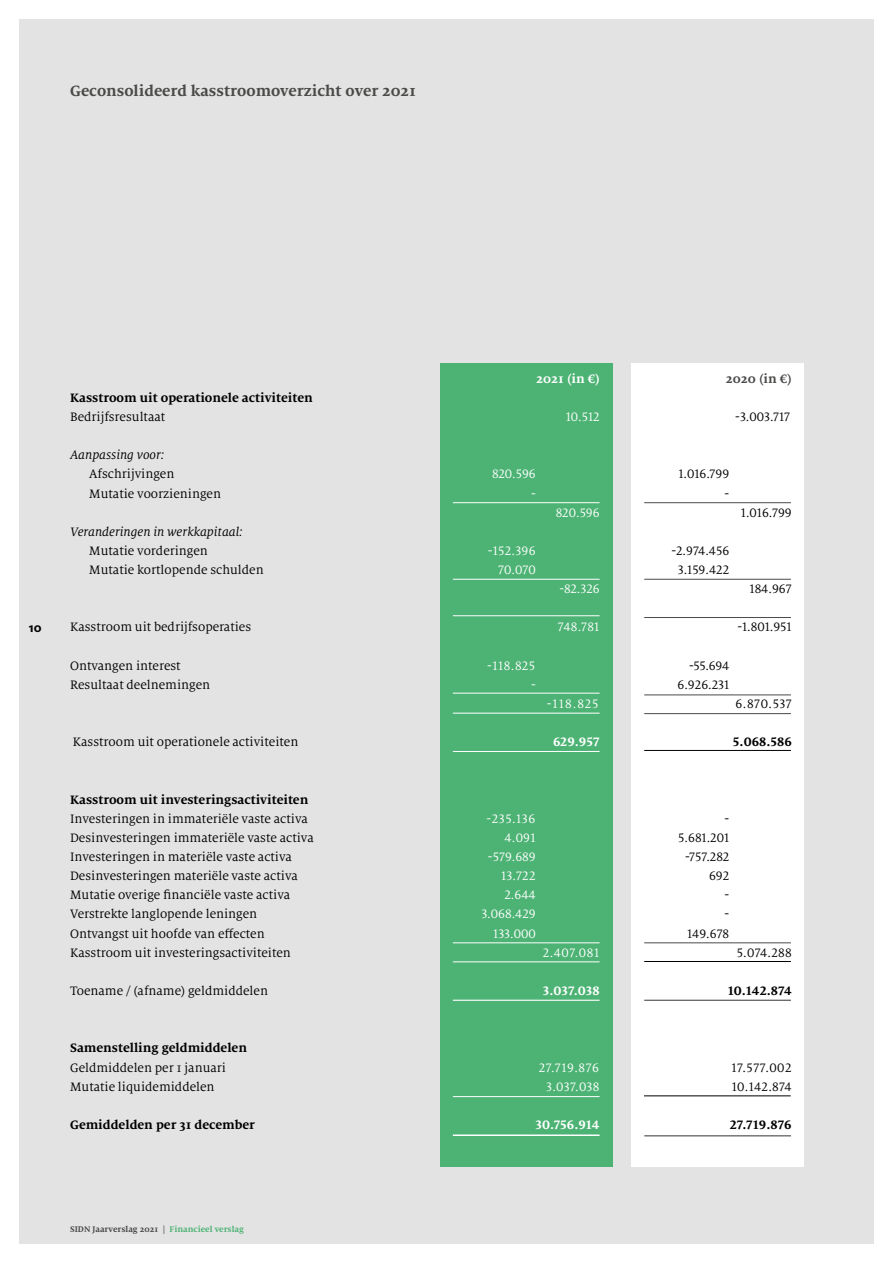
<style>
.page{position:relative;width:893px;height:1263px;background:#fff}
.page>*{position:absolute;margin:0;border:0;box-sizing:border-box;transform-origin:0 0}
.t1{font:700 16.5px "Milo Serif OT";color:#4a4a49}
.t2{font:13.5px "Milo Serif OT";color:#000}
.t3{font:700 13.5px "Milo Serif OT";color:#000}
.t4{font:13.5px "Milo Serif OT";letter-spacing:.02em;color:#fff}
.t5{font:italic 13.5px "Milo Serif OT";color:#000}
.t6{font:700 13.5px "Milo Serif OT";color:#fff}
.t7{font:700 13.5px "Milo Serif OT";color:#4a4a49}
.t8{font:700 13.5px "Milo OT";color:#000}
.t9{font:700 9px "Milo Serif OT";color:#4a4a49}
.s1{color:#4db374}
</style>
<div class="page">
<div style="left:19px;top:19px;width:855px;height:1225px;background:#e3e3e3"></div>
<div style="left:440px;top:364px;width:172px;height:803px;background:#4db374"></div>
<div style="left:631px;top:364px;width:173px;height:803px;background:#fff"></div>
<hr style="left:644px;top:502px;width:147px;height:1px;background:#4a4a49">
<hr style="left:644px;top:617px;width:147px;height:1px;background:#4a4a49">
<hr style="left:644px;top:695px;width:147px;height:1px;background:#4a4a49">
<hr style="left:644px;top:579px;width:147px;height:1px;background:#4a4a49">
<hr style="left:453px;top:579px;width:147px;height:1px;background:#fff">
<hr style="left:453px;top:615px;width:147px;height:1px;background:#fff">
<hr style="left:453px;top:693px;width:147px;height:1px;background:#fff">
<hr style="left:453px;top:713px;width:147px;height:1px;background:#fff">
<hr style="left:453px;top:502px;width:147px;height:1px;background:#fff">
<hr style="left:644px;top:713px;width:147px;height:1px;background:#4a4a49">
<hr style="left:644px;top:942px;width:147px;height:1px;background:#4a4a49">
<hr style="left:644px;top:1000px;width:147px;height:1px;background:#4a4a49">
<hr style="left:453px;top:751px;width:147px;height:1px;background:#fff">
<hr style="left:453px;top:942px;width:147px;height:1px;background:#fff">
<hr style="left:453px;top:1000px;width:147px;height:1px;background:#fff">
<hr style="left:644px;top:750px;width:147px;height:1px;background:#000">
<hr style="left:644px;top:961px;width:147px;height:1px;background:#000">
<hr style="left:453px;top:961px;width:147px;height:1px;background:#fff">
<hr style="left:453px;top:1134px;width:147px;height:2px;background:#fff">
<hr style="left:644px;top:1135px;width:147px;height:1px;background:#4a4a49">
<hr style="left:644px;top:1095px;width:147px;height:1px;background:#000">
<hr style="left:453px;top:1096px;width:147px;height:1px;background:#fff">
<p class="t1" style="left:70px;top:81px;width:347px">Geconsolideerd kasstroomoverzicht over 2021</p>
<p class="t8" style="left:29px;top:619px;width:14px">10</p>
<p class="t6" style="left:536px;top:371px;width:65px">2021 (in €)</p>
<p class="t7" style="left:726px;top:371px;width:67px">2020 (in €)</p>
<p class="t3" style="left:70px;top:390px;width:244px">Kasstroom uit operationele activiteiten</p>
<p class="t2" style="left:70px;top:410px;width:97px">Bedrijfsresultaat</p>
<p class="t4" style="left:566px;top:410px;width:35px">10.512</p>
<p class="t2" style="left:735px;top:410px;width:56px">-3.003.717</p>
<p class="t5" style="left:70px;top:448px;width:96px">Aanpassing voor:</p>
<p class="t2" style="left:89px;top:467px;width:87px">Afschrijvingen</p>
<p class="t4" style="left:492px;top:467px;width:45px">820.596</p>
<p class="t2" style="left:678px;top:467px;width:52px">1.016.799</p>
<p class="t2" style="left:89px;top:486px;width:133px">Mutatie voorzieningen</p>
<p class="t4" style="left:531px;top:486px;width:6px">-</p>
<p class="t2" style="left:724px;top:486px;width:6px">-</p>
<p class="t4" style="left:556px;top:505px;width:45px">820.596</p>
<p class="t2" style="left:741px;top:505px;width:52px">1.016.799</p>
<p class="t5" style="left:70px;top:524px;width:174px">Veranderingen in werkkapitaal:</p>
<p class="t2" style="left:89px;top:543px;width:120px">Mutatie vorderingen</p>
<p class="t4" style="left:488px;top:543px;width:49px">-152.396</p>
<p class="t2" style="left:671px;top:543px;width:59px">-2.974.456</p>
<p class="t2" style="left:89px;top:563px;width:176px">Mutatie kortlopende schulden</p>
<p class="t4" style="left:498px;top:563px;width:39px">70.070</p>
<p class="t2" style="left:678px;top:563px;width:53px">3.159.422</p>
<p class="t4" style="left:559px;top:582px;width:42px">-82.326</p>
<p class="t2" style="left:749px;top:582px;width:44px">184.967</p>
<p class="t2" style="left:70px;top:620px;width:183px">Kasstroom uit bedrijfsoperaties</p>
<p class="t4" style="left:558px;top:620px;width:43px">748.781</p>
<p class="t2" style="left:737px;top:620px;width:56px">-1.801.951</p>
<p class="t2" style="left:70px;top:658px;width:112px">Ontvangen interest</p>
<p class="t4" style="left:487px;top:658px;width:50px">-118.825</p>
<p class="t2" style="left:689px;top:658px;width:42px">-55.694</p>
<p class="t2" style="left:70px;top:677px;width:141px">Resultaat deelnemingen</p>
<p class="t4" style="left:531px;top:677px;width:6px">-</p>
<p class="t2" style="left:678px;top:677px;width:53px">6.926.231</p>
<p class="t4" style="left:547px;top:697px;width:53px">-118.825</p>
<p class="t2" style="left:735px;top:697px;width:58px">6.870.537</p>
<p class="t2" style="left:73px;top:735px;width:227px">Kasstroom uit operationele activiteiten</p>
<p class="t6" style="left:553px;top:734px;width:48px">629.957</p>
<p class="t3" style="left:733px;top:734px;width:60px">5.068.586</p>
<p class="t3" style="left:70px;top:792px;width:240px">Kasstroom uit investeringsactiviteiten</p>
<p class="t2" style="left:70px;top:811px;width:239px">Investeringen in immateriële vaste activa</p>
<p class="t4" style="left:487px;top:811px;width:50px">-235.136</p>
<p class="t2" style="left:724px;top:811px;width:6px">-</p>
<p class="t2" style="left:70px;top:830px;width:245px">Desinvesteringen immateriële vaste activa</p>
<p class="t4" style="left:504px;top:830px;width:33px">4.091</p>
<p class="t2" style="left:678px;top:830px;width:52px">5.681.201</p>
<p class="t2" style="left:70px;top:850px;width:223px">Investeringen in materiële vaste activa</p>
<p class="t4" style="left:488px;top:850px;width:49px">-579.689</p>
<p class="t2" style="left:685px;top:850px;width:46px">-757.282</p>
<p class="t2" style="left:70px;top:869px;width:229px">Desinvesteringen materiële vaste activa</p>
<p class="t4" style="left:501px;top:869px;width:36px">13.722</p>
<p class="t2" style="left:709px;top:869px;width:22px">692</p>
<p class="t2" style="left:70px;top:888px;width:221px">Mutatie overige financiële vaste activa</p>
<p class="t4" style="left:504px;top:888px;width:33px">2.644</p>
<p class="t2" style="left:724px;top:888px;width:6px">-</p>
<p class="t2" style="left:70px;top:907px;width:189px">Verstrekte langlopende leningen</p>
<p class="t4" style="left:481px;top:907px;width:56px">3.068.429</p>
<p class="t2" style="left:724px;top:907px;width:6px">-</p>
<p class="t2" style="left:70px;top:926px;width:196px">Ontvangst uit hoofde van effecten</p>
<p class="t4" style="left:493px;top:926px;width:44px">133.000</p>
<p class="t2" style="left:687px;top:926px;width:44px">149.678</p>
<p class="t2" style="left:70px;top:945px;width:222px">Kasstroom uit investeringsactiviteiten</p>
<p class="t4" style="left:543px;top:945px;width:58px">2.407.081</p>
<p class="t2" style="left:737px;top:945px;width:57px">5.074.288</p>
<p class="t2" style="left:70px;top:984px;width:199px">Toename / (afname) geldmiddelen</p>
<p class="t6" style="left:543px;top:983px;width:58px">3.037.038</p>
<p class="t3" style="left:728px;top:983px;width:65px">10.142.874</p>
<p class="t3" style="left:70px;top:1040px;width:178px">Samenstelling geldmiddelen</p>
<p class="t2" style="left:70px;top:1060px;width:157px">Geldmiddelen per 1 januari</p>
<p class="t4" style="left:539px;top:1060px;width:62px">27.719.876</p>
<p class="t2" style="left:731px;top:1060px;width:62px">17.577.002</p>
<p class="t2" style="left:70px;top:1079px;width:146px">Mutatie liquidemiddelen</p>
<p class="t4" style="left:546px;top:1079px;width:55px">3.037.038</p>
<p class="t2" style="left:732px;top:1079px;width:61px">10.142.874</p>
<p class="t3" style="left:70px;top:1117px;width:186px">Gemiddelden per 31 december</p>
<p class="t6" style="left:535px;top:1117px;width:66px">30.756.914</p>
<p class="t3" style="left:730px;top:1117px;width:63px">27.719.876</p>
<p class="t9" style="left:70px;top:1224px;width:175px">SIDN Jaarverslag 2021 | <span class="s1">Financieel verslag</span></p>
</div>
